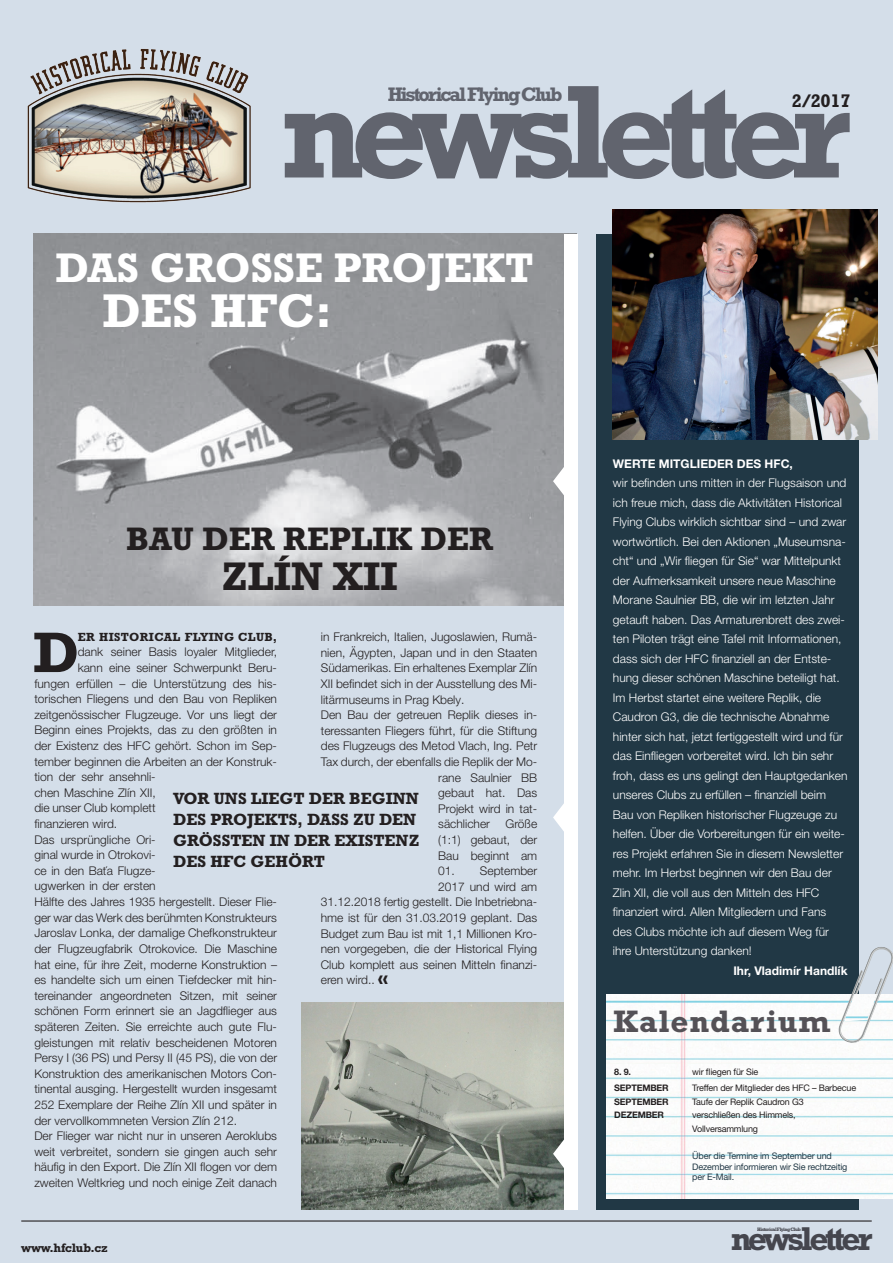
<style>
.page{position:relative;width:893px;height:1263px;background:#d4dee9}
.page>*{position:absolute;margin:0;border:0;box-sizing:border-box;transform-origin:0 0}
.t1{font:700 134.55px "Rockwell CE";letter-spacing:-.1em;color:#757479}
.t2{font:700 57.9px "Rockwell CE";color:#231f20}
.t3{font:700 48px "Rockwell CE";color:#fff}
.t4{font:700 42px "Rockwell CE";color:#fff}
.t5{font:700 40.5px "Rockwell CE";color:#231f20}
.t6{font:700 33.45px "Rockwell CE";letter-spacing:-.1em;color:#545156}
.t7{font:700 33px "Rockwell CE";color:#231f20}
.t8{font:700 31.5px "Rockwell CE";letter-spacing:.03em;color:#545156}
.t9{font:700 19.95px "Rockwell CE";letter-spacing:-.1em;color:#757479}
.t10{font:700 18.6px "Rockwell CE";color:#231f20}
.t11{font:700 16.5px/21px "Rockwell CE";color:#231f20}
.t12{font:700 12.45px "Rockwell CE";letter-spacing:-.02em;color:#231f20}
.t13{font:300 12px/15.6px "Helvetica Neue LT Pro";color:#231f20;text-align:justify}
.t14{font:300 12px/19.5px "Helvetica Neue LT Pro";color:#fff}
.t15{font:700 12px "Helvetica Neue LT Pro";color:#fff}
.t16{font:700 12px "Rockwell CE";letter-spacing:.03em;color:#231f20}
.t17{font:9px/13.5px "Helvetica Neue LT Pro";letter-spacing:-.02em;color:#231f20}
.t18{font:9px/10.5px "Helvetica Neue LT Pro";letter-spacing:-.02em;color:#213845}
.t19{font:700 9px "Helvetica Neue LT Pro";letter-spacing:-.02em;color:#231f20}
.t20{font:700 4.95px "Rockwell CE";letter-spacing:-.1em;color:#545156}
.s1{font-family:"Rockwell CE";font-weight:700;font-size:18px}
</style>
<div class="page">
<img style="left:27px;top:49px;width:224px;height:154px">
<img style="left:33px;top:234px;width:532px;height:371px">
<hr style="left:21px;top:1220px;width:851px;height:1px;background:#231f20">
<img style="left:301px;top:1002px;width:264px;height:207px">
<div style="left:565px;top:234px;width:13px;height:415px;background:#fff"></div>
<div style="left:565px;top:649px;width:13px;height:337px;background:#fff"></div>
<div style="left:565px;top:985px;width:13px;height:224px;background:#fff"></div>
<svg style="left:553px;top:1135px;width:12px;height:37px"></svg>
<svg style="left:553px;top:799px;width:12px;height:37px"></svg>
<svg style="left:553px;top:462px;width:12px;height:38px"></svg>
<div style="left:596px;top:234px;width:263px;height:975px;background:#213845"></div>
<img style="left:613px;top:209px;width:264px;height:230px">
<img style="left:606px;top:994px;width:287px;height:204px">
<svg style="left:833px;top:947px;width:60px;height:104px"></svg>
<img style="left:844px;top:994px;width:33px;height:27px">
<h1 class="t1" style="left:280px;top:54px;width:572px">newsletter</h1>
<h3 class="t9" style="left:387px;top:83px;width:177px">Historical Flying Club</h3>
<h3 class="t10" style="left:792px;top:90px;width:60px">2/2017</h3>
<h3 class="t4" style="left:55px;top:243px;width:480px">DAS GROSSE PROJEKT</h3>
<h3 class="t3" style="left:102px;top:283px;width:231px">DES HFC:</h3>
<h3 class="t7" style="left:126px;top:519px;width:368px">BAU DER REPLIK DER</h3>
<h3 class="t5" style="left:221px;top:553px;width:178px">ZLÍN XII</h3>
<p class="t13" style="left:321px;top:629px;width:218px">in Frankreich, Italien, Jugoslawien, Rumä-</p>
<p class="t13" style="left:321px;top:644px;width:218px">nien, Ägypten, Japan und in den Staaten</p>
<p class="t13" style="left:321px;top:660px;width:218px">Südamerikas. Ein erhaltenes Exemplar Zlín</p>
<p class="t13" style="left:321px;top:676px;width:218px">XII befindet sich in der Ausstellung des Mi-</p>
<p class="t13" style="left:321px;top:691px;width:145px">litärmuseums in Prag Kbely.</p>
<p class="t13" style="left:321px;top:707px;width:218px">Den Bau der getreuen Replik dieses in-</p>
<p class="t13" style="left:321px;top:722px;width:218px">teressanten Fliegers führt, für die Stiftung</p>
<p class="t13" style="left:321px;top:738px;width:218px">des Flugzeugs des Metod Vlach, Ing. Petr</p>
<p class="t13" style="left:321px;top:754px;width:218px">Tax durch, der ebenfalls die Replik der Mo-</p>
<p class="t13" style="left:438px;top:769px;width:100px">rane Saulnier BB</p>
<p class="t13" style="left:438px;top:785px;width:100px">gebaut hat. Das</p>
<p class="t13" style="left:438px;top:800px;width:100px">Projekt wird in tat-</p>
<p class="t13" style="left:438px;top:816px;width:53px">sächlicher</p>
<h2 class="t2" style="left:32px;top:619px;width:48px">D</h2>
<p class="t16" style="left:78px;top:630px;width:201px">ER HISTORICAL FLYING CLUB,</p>
<p class="t13" style="left:78px;top:644px;width:201px">dank seiner Basis loyaler Mitglieder,</p>
<p class="t13" style="left:78px;top:660px;width:201px">kann eine seiner Schwerpunkt Beru-</p>
<p class="t13" style="left:34px;top:675px;width:244px">fungen erfüllen – die Unterstützung des his-</p>
<p class="t13" style="left:34px;top:691px;width:244px">torischen Fliegens und den Bau von Repliken</p>
<p class="t13" style="left:34px;top:706px;width:244px">zeitgenössischer Flugzeuge. Vor uns liegt der</p>
<p class="t13" style="left:34px;top:722px;width:244px">Beginn eines Projekts, das zu den größten in</p>
<p class="t13" style="left:34px;top:738px;width:244px">der Existenz des HFC gehört. Schon im Sep-</p>
<p class="t13" style="left:34px;top:753px;width:244px">tember beginnen die Arbeiten an der Konstruk-</p>
<p class="t13" style="left:34px;top:769px;width:123px">tion der sehr ansehnli-</p>
<p class="t13" style="left:34px;top:784px;width:123px">chen Maschine Zlín XII,</p>
<p class="t13" style="left:34px;top:800px;width:123px">die unser Club komplett</p>
<p class="t13" style="left:34px;top:816px;width:84px">finanzieren wird.</p>
<p class="t13" style="left:34px;top:831px;width:123px">Das ursprüngliche Ori-</p>
<p class="t13" style="left:34px;top:847px;width:123px">ginal wurde in Otrokovi-</p>
<p class="t13" style="left:34px;top:862px;width:123px">ce in den Baťa Flugze-</p>
<p class="t13" style="left:34px;top:878px;width:123px">ugwerken in der ersten</p>
<p class="t13" style="left:34px;top:894px;width:244px">Hälfte des Jahres 1935 hergestellt. Dieser Flie-</p>
<p class="t13" style="left:34px;top:909px;width:244px">ger war das Werk des berühmten Konstrukteurs</p>
<p class="t13" style="left:34px;top:925px;width:244px">Jaroslav Lonka, der damalige Chefkonstrukteur</p>
<p class="t13" style="left:34px;top:940px;width:244px">der Flugzeugfabrik Otrokovice. Die Maschine</p>
<p class="t13" style="left:34px;top:956px;width:244px">hat eine, für ihre Zeit, moderne Konstruktion –</p>
<p class="t13" style="left:34px;top:972px;width:244px">es handelte sich um einen Tiefdecker mit hin-</p>
<p class="t13" style="left:34px;top:987px;width:244px">tereinander angeordneten Sitzen, mit seiner</p>
<p class="t13" style="left:34px;top:1003px;width:244px">schönen Form erinnert sie an Jagdflieger aus</p>
<p class="t13" style="left:34px;top:1018px;width:244px">späteren Zeiten. Sie erreichte auch gute Flu-</p>
<p class="t13" style="left:34px;top:1034px;width:244px">gleistungen mit relativ bescheidenen Motoren</p>
<p class="t13" style="left:34px;top:1050px;width:244px">Persy I (36 PS) und Persy II (45 PS), die von der</p>
<p class="t13" style="left:34px;top:1065px;width:244px">Konstruktion des amerikanischen Motors Con-</p>
<p class="t13" style="left:34px;top:1081px;width:244px">tinental ausging. Hergestellt wurden insgesamt</p>
<p class="t13" style="left:34px;top:1096px;width:244px">252 Exemplare der Reihe Zlín XII und später in</p>
<p class="t13" style="left:34px;top:1112px;width:204px">der vervollkommneten Version Zlín 212.</p>
<p class="t13" style="left:34px;top:1128px;width:244px">Der Flieger war nicht nur in unseren Aeroklubs</p>
<p class="t13" style="left:34px;top:1143px;width:244px">weit verbreitet, sondern sie gingen auch sehr</p>
<p class="t13" style="left:34px;top:1159px;width:244px">häufig in den Export. Die Zlín XII flogen vor dem</p>
<p class="t13" style="left:34px;top:1174px;width:244px">zweiten Weltkrieg und noch einige Zeit danach</p>
<h3 class="t11" style="left:173px;top:787px;width:248px">VOR UNS LIEGT DER BEGINN<br>DES PROJEKTS, DASS ZU DEN<br>GRÖSSTEN IN DER EXISTENZ<br>DES HFC GEHÖRT</h3>
<p class="t13" style="left:438px;top:816px;width:100px;text-indent:67px">Größe (1:1) gebaut, der Bau beginnt am</p>
<p class="t13" style="left:438px;top:863px;width:100px">01. September</p>
<p class="t13" style="left:438px;top:878px;width:100px">2017 und wird am</p>
<p class="t13" style="left:321px;top:894px;width:218px">31.12.2018 fertig gestellt. Die Inbetriebna-</p>
<p class="t13" style="left:321px;top:910px;width:218px">hme ist für den 31.03.2019 geplant. Das</p>
<p class="t13" style="left:321px;top:925px;width:218px">Budget zum Bau ist mit 1,1 Millionen Kro-</p>
<p class="t13" style="left:321px;top:941px;width:218px">nen vorgegeben, die der Historical Flying</p>
<p class="t13" style="left:321px;top:956px;width:218px">Club komplett aus seinen Mitteln finanzi-</p>
<p class="t13" style="left:321px;top:972px;width:69px">eren wird.. <span class="s1">«</span></p>
<p class="t12" style="left:21px;top:1240px;width:88px">www.hfclub.cz</p>
<p class="t15" style="left:613px;top:456px;width:181px">WERTE MITGLIEDER DES HFC,</p>
<p class="t14" style="left:613px;top:473px;width:236px">wir befinden uns mitten in der Flugsaison und ich freue mich, dass die Aktivitäten Historical Flying Clubs wirklich sichtbar sind – und zwar wortwörtlich. Bei den Aktionen „Museumsna&shy;cht“ und „Wir fliegen für Sie“ war Mittelpunkt der Aufmerksamkeit unsere neue Maschine Morane Saulnier BB, die wir im letzten Jahr getauft haben. Das Armaturenbrett des zwei&shy;ten Piloten trägt eine Tafel mit Informationen, dass sich der HFC finanziell an der Entste&shy;hung dieser schönen Maschine beteiligt hat.<br>Im Herbst startet eine weitere Replik, die Caudron G3, die die technische Abnahme hinter sich hat, jetzt fertiggestellt wird und für das Einfliegen vorbereitet wird. Ich bin sehr froh, dass es uns gelingt den Hauptgedanken unseres Clubs zu erfüllen – finanziell beim Bau von Repliken historischer Flugzeuge zu helfen. Über die Vorbereitungen für ein weite&shy;res Projekt erfahren Sie in diesem Newsletter mehr. Im Herbst beginnen wir den Bau der Zlin XII, die voll aus den Mitteln des HFC finanziert wird. Allen Mitgliedern und Fans des Clubs möchte ich auf diesem Weg für ihre Unterstützung danken!</p>
<p class="t15" style="left:733px;top:963px;width:116px">Ihr, Vladimír Handlík</p>
<h3 class="t8" style="left:614px;top:1003px;width:218px">Kalendarium</h3>
<p class="t19" style="left:614px;top:1066px;width:18px">8. 9.</p>
<p class="t17" style="left:692px;top:1065px;width:68px">wir fliegen für Sie</p>
<p class="t19" style="left:614px;top:1082px;width:56px">SEPTEMBER</p>
<p class="t17" style="left:692px;top:1081px;width:165px">Treffen der Mitglieder des HFC – Barbecue</p>
<p class="t19" style="left:614px;top:1096px;width:56px">SEPTEMBER</p>
<p class="t17" style="left:692px;top:1095px;width:113px">Taufe der Replik Caudron G3</p>
<p class="t19" style="left:614px;top:1109px;width:51px">DEZEMBER</p>
<p class="t17" style="left:692px;top:1108px;width:105px">verschließen des Himmels,<br>Vollversammlung</p>
<p class="t18" style="left:692px;top:1150px;width:157px">Über die Termine im September und<br>Dezember informieren wir Sie rechtzeitig per E-Mail.</p>
<h3 class="t6" style="left:730px;top:1219px;width:144px">newsletter</h3>
<p class="t20" style="left:757px;top:1226px;width:45px">Historical Flying Club</p>
</div>
